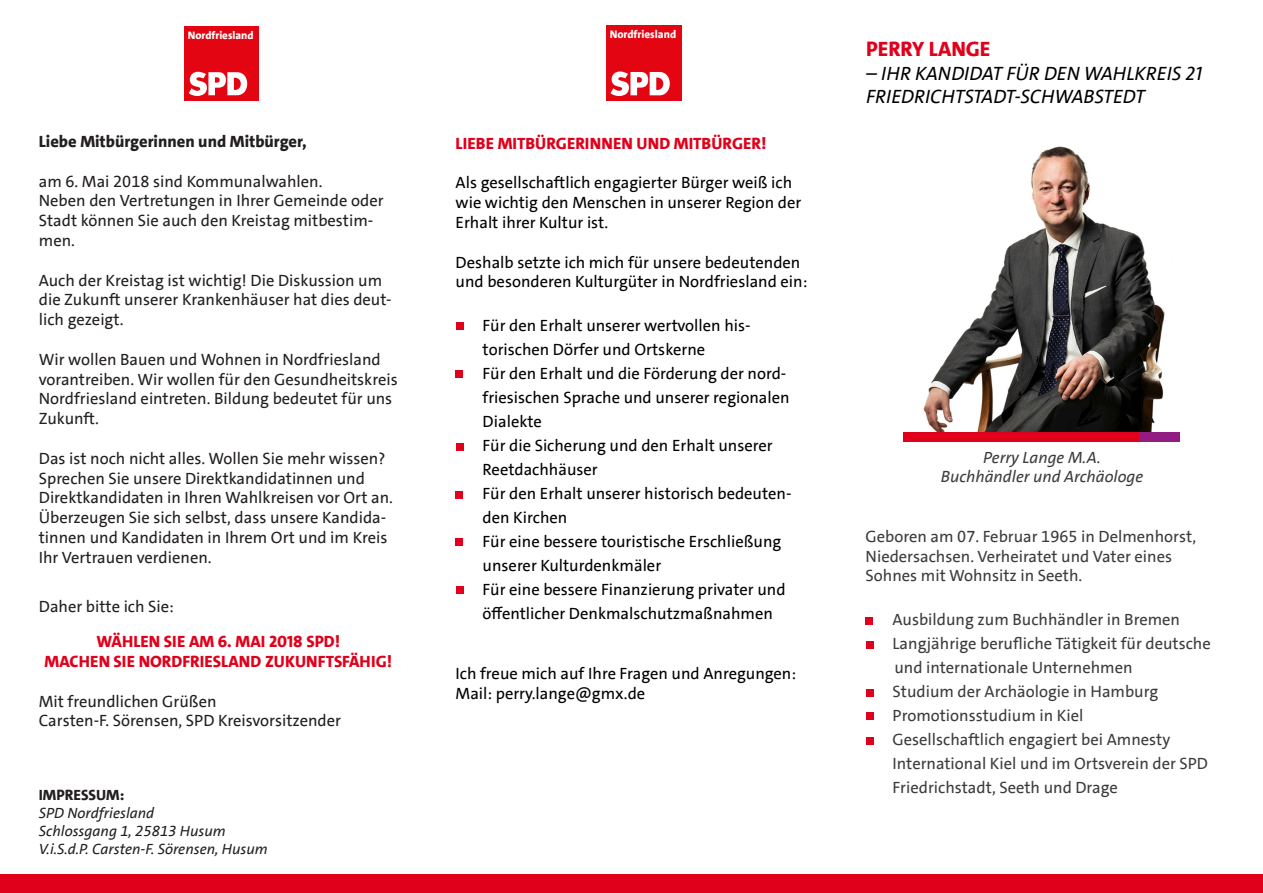
<style>
.page{position:relative;width:1263px;height:893px;background:#fff}
.page>*{position:absolute;margin:0;border:0;box-sizing:border-box;transform-origin:0 0}
.t1{font:800 21px "SPD The Sans Versal";color:#e0001b}
.t2{font:italic 19.5px "SPD The Sans Versal";color:#000}
.t3{font:16.5px/19.8px "SPD The Sans";color:#231f20}
.t4{font:16.5px/24px "SPD The Sans";color:#000}
.t5{font:16.5px/19.8px "SPD The Sans";color:#3c3c3d}
.t6{font:800 16.5px "SPD The Sans Versal";color:#e0001b}
.t7{font:italic 16.5px "SPD The Sans";color:#3c3c3d}
.t8{font:800 16.5px "SPD The Sans";color:#231f20}
.t9{font:italic 15px "SPD The Sans";color:#231f20}
.t10{font:800 15px "SPD The Sans Versal";color:#231f20}
.t11{font:800 11.1px "SPD The Sans";color:#fff}
.t12{font:800 10.95px "SPD The Sans";color:#fff}
</style>
<div class="page">
<div style="left:456px;top:323px;width:8px;height:7px;background:#e0001b"></div>
<div style="left:456px;top:370px;width:7px;height:7px;background:#e0001b"></div>
<div style="left:456px;top:443px;width:8px;height:7px;background:#e0001b"></div>
<div style="left:456px;top:491px;width:7px;height:7px;background:#e0001b"></div>
<div style="left:456px;top:538px;width:7px;height:8px;background:#e0001b"></div>
<div style="left:456px;top:586px;width:8px;height:8px;background:#e0001b"></div>
<div style="left:866px;top:617px;width:7px;height:7px;background:#e0001b"></div>
<div style="left:866px;top:641px;width:7px;height:7px;background:#e0001b"></div>
<div style="left:866px;top:689px;width:7px;height:8px;background:#e0001b"></div>
<div style="left:866px;top:737px;width:7px;height:7px;background:#e0001b"></div>
<div style="left:866px;top:713px;width:7px;height:7px;background:#e0001b"></div>
<img style="left:923px;top:146px;width:242px;height:286px">
<div style="left:0;top:874px;width:1262px;height:19px;background:#e0001b"></div>
<div style="left:184px;top:26px;width:74px;height:75px;background:#e30511"></div>
<svg style="left:189px;top:72px;width:58px;height:24px"></svg>
<div style="left:606px;top:25px;width:75px;height:76px;background:#e30511"></div>
<svg style="left:610px;top:71px;width:60px;height:25px"></svg>
<div style="left:903px;top:432px;width:237px;height:10px;background:#e0001b"></div>
<div style="left:1139px;top:432px;width:41px;height:10px;background:#921c81"></div>
<p class="t12" style="left:188px;top:28px;width:67px">Nordfriesland</p>
<p class="t11" style="left:610px;top:27px;width:68px">Nordfriesland</p>
<p class="t8" style="left:39px;top:131px;width:269px">Liebe Mitbürgerinnen und Mitbürger,</p>
<p class="t3" style="left:39px;top:171px;width:285px">am 6. Mai 2018 sind Kommunalwahlen.</p>
<p class="t3" style="left:39px;top:191px;width:346px">Neben den Vertretungen in Ihrer Gemeinde oder<br>Stadt können Sie auch den Kreistag mitbestim&shy;men.</p>
<p class="t3" style="left:39px;top:270px;width:354px">Auch der Kreistag ist wichtig! Die Diskussion um die Zukunft unserer Krankenhäuser hat dies deut&shy;lich gezeigt.</p>
<p class="t3" style="left:39px;top:349px;width:360px">Wir wollen Bauen und Wohnen in Nordfriesland vorantreiben. Wir wollen für den Gesundheitskreis Nordfriesland eintreten. Bildung bedeutet für uns Zukunft.</p>
<p class="t3" style="left:39px;top:448px;width:348px">Das ist noch nicht alles. Wollen Sie mehr wissen?</p>
<p class="t3" style="left:39px;top:468px;width:328px">Sprechen Sie unsere Direktkandidatinnen und</p>
<p class="t3" style="left:39px;top:488px;width:356px">Direktkandidaten in Ihren Wahlkreisen vor Ort an.<br>Überzeugen Sie sich selbst, dass unsere Kandida&shy;tinnen und Kandidaten in Ihrem Ort und im Kreis Ihr Vertrauen verdienen.</p>
<p class="t3" style="left:39px;top:597px;width:137px">Daher bitte ich Sie:</p>
<p class="t6" style="left:97px;top:631px;width:245px">WÄHLEN SIE AM 6. MAI 2018 SPD!</p>
<p class="t6" style="left:44px;top:651px;width:349px">MACHEN SIE NORDFRIESLAND ZUKUNFTSFÄHIG!</p>
<p class="t3" style="left:39px;top:691px;width:179px">Mit freundlichen Grüßen</p>
<p class="t3" style="left:39px;top:711px;width:304px">Carsten-F. Sörensen, SPD Kreisvorsitzender</p>
<p class="t10" style="left:39px;top:785px;width:87px">IMPRESSUM:</p>
<p class="t9" style="left:39px;top:803px;width:117px">SPD Nordfriesland</p>
<p class="t9" style="left:39px;top:821px;width:188px">Schlossgang 1, 25813 Husum</p>
<p class="t9" style="left:39px;top:839px;width:230px">V.i.S.d.P. Carsten-F. Sörensen, Husum</p>
<p class="t6" style="left:456px;top:133px;width:312px">LIEBE MITBÜRGERINNEN UND MITBÜRGER!</p>
<p class="t4" style="left:456px;top:173px;width:347px;line-height:19.8px">Als gesellschaftlich engagierter Bürger weiß ich wie wichtig den Menschen in unserer Region der<br>Erhalt ihrer Kultur ist.</p>
<p class="t4" style="left:456px;top:252px;width:353px;line-height:19.8px">Deshalb setzte ich mich für unsere bedeutenden und besonderen Kulturgüter in Nordfriesland ein:</p>
<p class="t4" style="left:483px;top:314px;width:269px;text-indent:-27px">• Für den Erhalt unserer wertvollen his&shy;torischen Dörfer und Ortskerne</p>
<p class="t4" style="left:483px;top:362px;width:309px;text-indent:-27px">• Für den Erhalt und die Förderung der nord&shy;friesischen Sprache und unserer regionalen<br>Dialekte</p>
<p class="t4" style="left:483px;top:434px;width:292px;text-indent:-27px">• Für die Sicherung und den Erhalt unserer<br>Reetdachhäuser</p>
<p class="t4" style="left:483px;top:482px;width:310px;text-indent:-27px">• Für den Erhalt unserer historisch bedeuten&shy;den Kirchen</p>
<p class="t4" style="left:483px;top:530px;width:300px;text-indent:-27px">• Für eine bessere touristische Erschließung unserer Kulturdenkmäler</p>
<p class="t4" style="left:483px;top:578px;width:304px;text-indent:-27px">• Für eine bessere Finanzierung privater und öffentlicher Denkmalschutzmaßnahmen</p>
<p class="t4" style="left:456px;top:661px;width:342px">Ich freue mich auf Ihre Fragen und Anregungen:</p>
<p class="t4" style="left:456px;top:681px;width:191px">Mail: perry.lange@gmx.de</p>
<p class="t1" style="left:866px;top:36px;width:126px">PERRY LANGE</p>
<p class="t2" style="left:866px;top:60px;width:337px">– IHR KANDIDAT FÜR DEN WAHLKREIS 21</p>
<p class="t2" style="left:866px;top:84px;width:280px">FRIEDRICHTSTADT-SCHWABSTEDT</p>
<p class="t7" style="left:983px;top:446px;width:119px">Perry Lange M.A.</p>
<p class="t7" style="left:941px;top:466px;width:204px">Buchhändler und Archäologe</p>
<p class="t5" style="left:866px;top:526px;width:332px">Geboren am 07. Februar 1965 in Delmenhorst,<br>Niedersachsen. Verheiratet und Vater eines<br>Sohnes mit Wohnsitz in Seeth.</p>
<p class="t5" style="left:866px;top:610px;width:316px">• Ausbildung zum Buchhändler in Bremen</p>
<p class="t5" style="left:866px;top:634px;width:347px">• Langjährige berufliche Tätigkeit für deutsche</p>
<p class="t5" style="left:894px;top:658px;width:240px">und internationale Unternehmen</p>
<p class="t5" style="left:866px;top:682px;width:294px">• Studium der Archäologie in Hamburg</p>
<p class="t5" style="left:866px;top:706px;width:219px">• Promotionsstudium in Kiel</p>
<p class="t5" style="left:892px;top:728px;width:317px;line-height:24px;text-indent:-27px">• Gesellschaftlich engagiert bei Amnesty<br>International Kiel und im Ortsverein der SPD<br>Friedrichstadt, Seeth und Drage</p>
</div>
